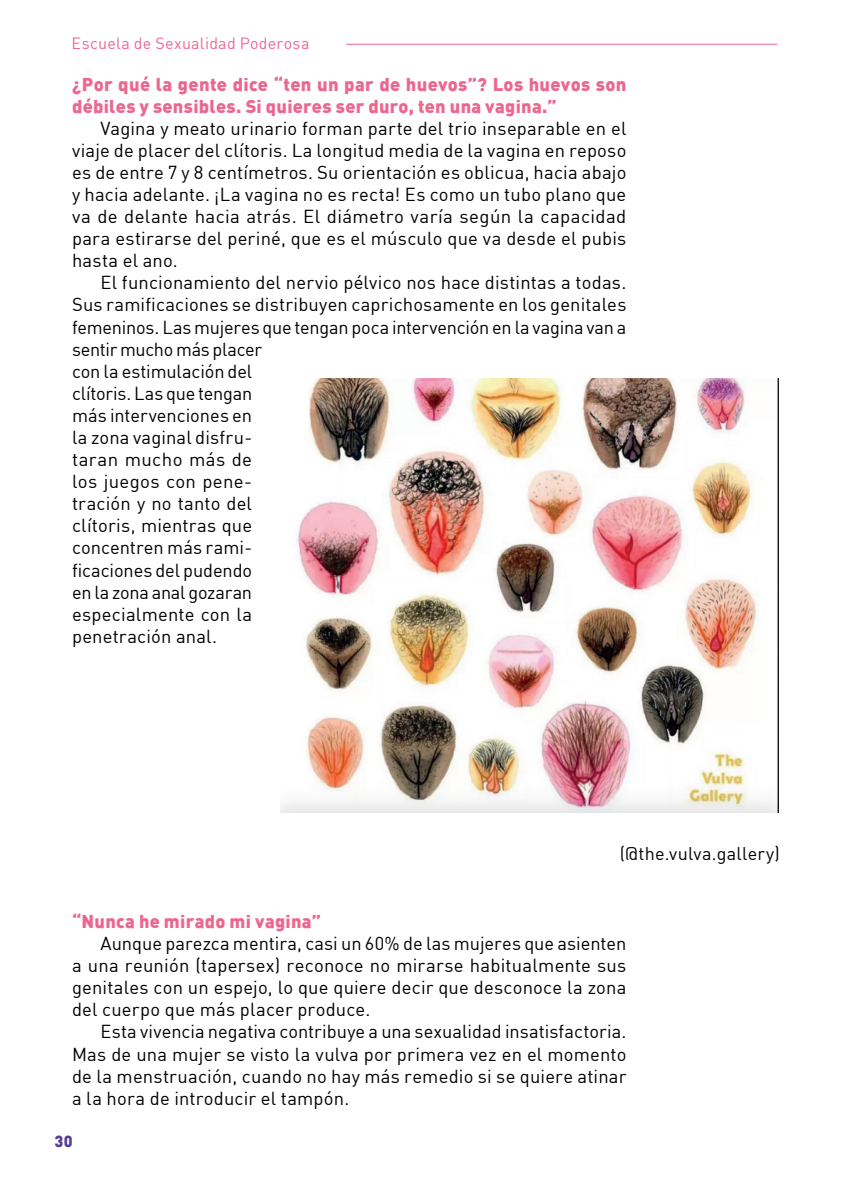
<style>
.page{position:relative;width:851px;height:1191px;background:#fff}
.page>*{position:absolute;margin:0;border:0;box-sizing:border-box;transform-origin:0 0}
.t1{font:18.4px/22px "DIN";letter-spacing:.01em;color:#000001;text-align:justify}
.t2{font:900 18.2px/21.8px "DIN";letter-spacing:.015em;color:#ec678f}
.t3{font:18px "DIN";letter-spacing:.01em;color:#000001}
.t4{font:16px "DIN";letter-spacing:.015em;color:#ed678e}
.t5{font:900 16px "DIN";color:#563d97}
</style>
<div class="page">
<hr style="left:346px;top:44px;width:431px;height:1px;background:#ed678e">
<img style="left:281px;top:378px;width:497px;height:434px">
<p class="t4" style="left:71px;top:33px;width:239px">Escuela de Sexualidad Poderosa</p>
<p class="t2" style="left:72px;top:72px;width:556px">¿Por qué la gente dice “ten un par de huevos”? Los huevos son débiles y sensibles. Si quieres ser duro, ten una vagina.”</p>
<p class="t1" style="left:72px;top:117px;width:556px;text-indent:28px">Vagina y meato urinario forman parte del trio inseparable en el viaje de placer del clítoris. La longitud media de la vagina en reposo es de entre 7 y 8 centímetros. Su orientación es oblicua, hacia abajo y hacia adelante. ¡La vagina no es recta! Es como un tubo plano que va de delante hacia atrás. El diámetro varía según la capacidad para estirarse del periné, que es el músculo que va desde el pubis hasta el ano.</p>
<p class="t1" style="left:72px;top:271px;width:556px;text-align:left;text-indent:28px">El funcionamiento del nervio pélvico nos hace distintas a todas.<br>Sus ramificaciones se distribuyen caprichosamente en los genitales femeninos. Las mujeres que tengan poca intervención en la vagina van a sentir mucho más placer<br>con la estimulación del<br>clítoris. Las que tengan<br>más intervenciones en<br>la zona vaginal disfru-<br>taran mucho más de<br>los juegos con pene-<br>tración y no tanto del<br>clítoris, mientras que<br>concentren más rami-<br>ficaciones del pudendo<br>en la zona anal gozaran<br>especialmente con la<br>penetración anal.</p>
<p class="t3" style="left:619px;top:842px;width:161px">(@the.vulva.gallery)</p>
<p class="t2" style="left:72px;top:909px;width:250px">“Nunca he mirado mi vagina”</p>
<p class="t1" style="left:72px;top:932px;width:555px;text-indent:28px">Aunque parezca mentira, casi un 60% de las mujeres que asienten a una reunión (tapersex) reconoce no mirarse habitualmente sus genitales con un espejo, lo que quiere decir que desconoce la zona del cuerpo que más placer produce.</p>
<p class="t1" style="left:72px;top:1020px;width:556px;text-indent:28px">Esta vivencia negativa contribuye a una sexualidad insatisfactoria.<br>Mas de una mujer se visto la vulva por primera vez en el momento de la menstruación, cuando no hay más remedio si se quiere atinar a la hora de introducir el tampón.</p>
<p class="t5" style="left:54px;top:1130px;width:20px">30</p>
</div>
